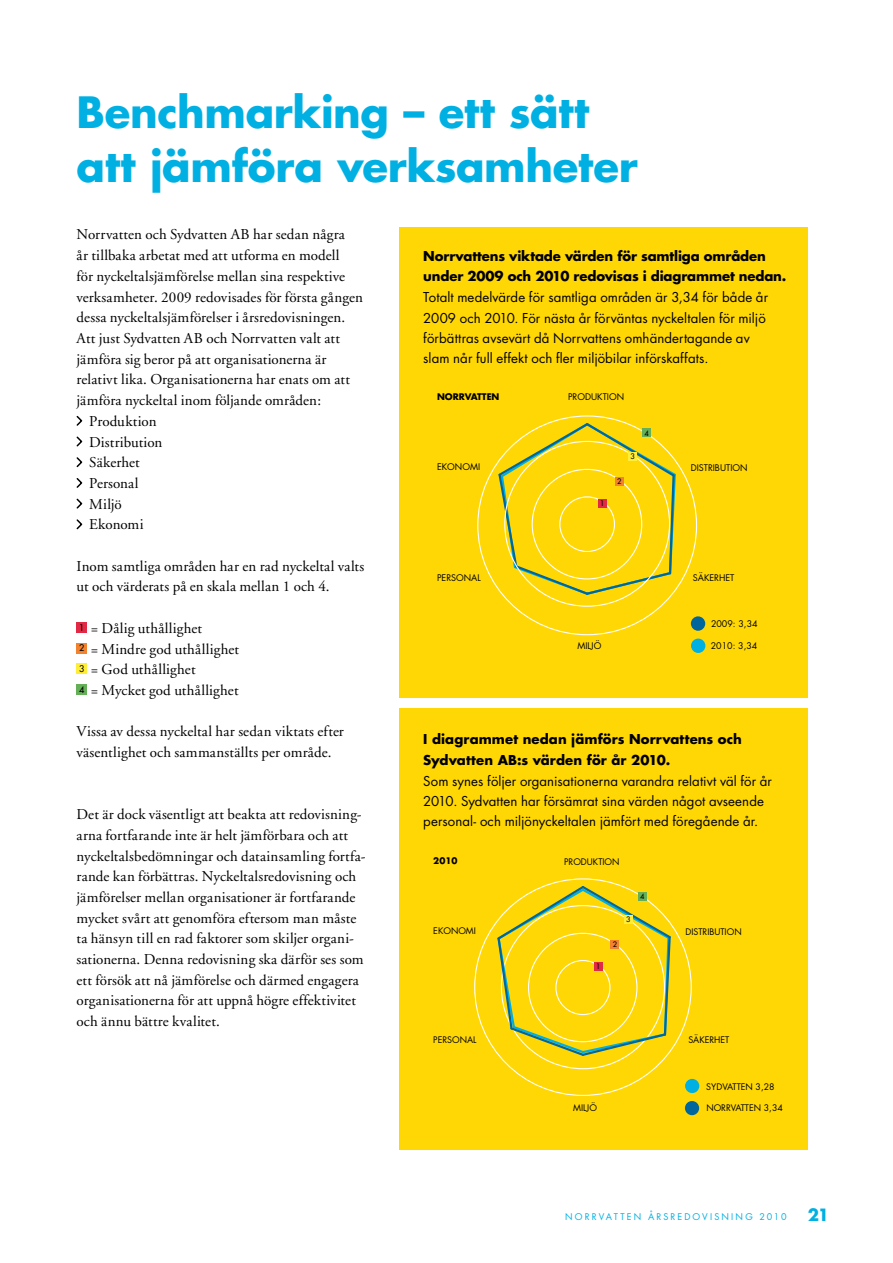
<style>
.page{position:relative;width:893px;height:1263px;background:#fff}
.page>*{position:absolute;margin:0;border:0;box-sizing:border-box;transform-origin:0 0}
.t1{font:700 42px/54px "Futura";letter-spacing:-.01em;color:#00b0e3}
.t2{font:700 16.5px "Futura";color:#00b0e3}
.t3{font:15px/20.7px "Adobe Garamond";letter-spacing:.01em;color:#000}
.t4{font:13.2px/20.2px "Futura";letter-spacing:.005em;color:#000}
.t5{font:700 13.2px/20.2px "Futura";letter-spacing:-.005em;color:#000}
.t6{font:9px "Futura";letter-spacing:.24em;color:#00b0e3}
.t7{font:8.85px "Futura";color:#000}
.t8{font:700 8.85px "Futura";color:#000}
.t9{font:7.5px "Futura";color:#000}
.t10{font:7.35px "Futura";color:#000}
.s1{font-family:"Futura";font-size:9px}
</style>
<div class="page">
<div style="left:399px;top:227px;width:409px;height:470px;background:#ffd705"></div>
<div style="left:399px;top:708px;width:409px;height:442px;background:#ffd705"></div>
<svg style="left:497px;top:421px;width:181px;height:176px"></svg>
<div style="left:559px;top:496px;width:56px;height:56px;border:1px solid #fff;border-radius:50%"></div>
<div style="left:691px;top:639px;width:14px;height:14px;background:#00b0e3;border-radius:50%"></div>
<div style="left:691px;top:616px;width:14px;height:15px;background:#00669c;border-radius:50%"></div>
<div style="left:598px;top:499px;width:9px;height:9px;background:#e12844"></div>
<div style="left:615px;top:477px;width:9px;height:9px;background:#f3822e"></div>
<div style="left:642px;top:428px;width:9px;height:9px;background:#64af57"></div>
<div style="left:628px;top:452px;width:9px;height:9px;background:#ffee39"></div>
<svg style="left:496px;top:884px;width:177px;height:174px"></svg>
<div style="left:685px;top:1079px;width:14px;height:14px;background:#00b0e3;border-radius:50%"></div>
<div style="left:685px;top:1101px;width:14px;height:14px;background:#00669c;border-radius:50%"></div>
<div style="left:594px;top:962px;width:9px;height:9px;background:#e12844"></div>
<div style="left:610px;top:940px;width:9px;height:9px;background:#f3822e"></div>
<div style="left:638px;top:892px;width:9px;height:9px;background:#64af57"></div>
<div style="left:624px;top:915px;width:9px;height:9px;background:#ffee39"></div>
<svg style="left:76px;top:415px;width:7px;height:11px"></svg>
<svg style="left:76px;top:436px;width:7px;height:11px"></svg>
<svg style="left:76px;top:457px;width:7px;height:11px"></svg>
<svg style="left:76px;top:478px;width:7px;height:10px"></svg>
<svg style="left:76px;top:498px;width:7px;height:11px"></svg>
<svg style="left:76px;top:519px;width:7px;height:11px"></svg>
<div style="left:77px;top:622px;width:10px;height:11px;background:#e12844"></div>
<div style="left:77px;top:643px;width:10px;height:10px;background:#f3822e"></div>
<div style="left:77px;top:663px;width:10px;height:11px;background:#ffee39"></div>
<div style="left:77px;top:684px;width:10px;height:11px;background:#64af57"></div>
<h1 class="t1" style="left:77px;top:84px;width:563px">Benchmarking – ett sätt att jämföra verksamheter</h1>
<p class="t3" style="left:77px;top:225px;width:270px">Norrvatten och Sydvatten AB har sedan några</p>
<p class="t3" style="left:77px;top:245px;width:265px">år tillbaka arbetat med att utforma en modell</p>
<p class="t3" style="left:77px;top:266px;width:270px">för nyckeltalsjämförelse mellan sina respektive</p>
<p class="t3" style="left:77px;top:287px;width:288px">verksamheter. 2009 redovisades för första gången</p>
<p class="t3" style="left:77px;top:308px;width:270px">dessa nyckeltalsjämförelser i årsredovisningen.</p>
<p class="t3" style="left:77px;top:328px;width:265px">Att just Sydvatten AB och Norrvatten valt att</p>
<p class="t3" style="left:77px;top:349px;width:251px">jämföra sig beror på att organisationerna är</p>
<p class="t3" style="left:77px;top:370px;width:275px">relativt lika. Organisationerna har enats om att</p>
<p class="t3" style="left:77px;top:390px;width:246px">jämföra nyckeltal inom följande områden:</p>
<p class="t3" style="left:89px;top:411px;width:69px">Produktion</p>
<p class="t3" style="left:89px;top:432px;width:75px">Distribution</p>
<p class="t3" style="left:89px;top:452px;width:52px">Säkerhet</p>
<p class="t3" style="left:89px;top:473px;width:51px">Personal</p>
<p class="t3" style="left:89px;top:494px;width:34px">Miljö</p>
<p class="t3" style="left:89px;top:515px;width:56px">Ekonomi</p>
<p class="t3" style="left:77px;top:556px;width:289px">Inom samtliga områden har en rad nyckeltal valts ut och värderats på en skala mellan 1 och 4.</p>
<p class="t3" style="left:79px;top:618px;width:161px"><span class="s1">1</span> = Dålig uthållighet<br><span class="s1">2</span> = Mindre god uthållighet<br><span class="s1">3</span> = God uthållighet<br><span class="s1">4</span> = Mycket god uthållighet</p>
<p class="t3" style="left:77px;top:722px;width:269px">Vissa av dessa nyckeltal har sedan viktats efter väsentlighet och sammanställts per område.</p>
<p class="t5" style="left:423px;top:245px;width:364px">Norrvattens viktade värden för samtliga områden under 2009 och 2010 redovisas i diagrammet nedan.</p>
<p class="t4" style="left:423px;top:287px;width:346px">Totalt medelvärde för samtliga områden är 3,34 för både år 2009 och 2010. För nästa år förväntas nyckeltalen för miljö förbättras avsevärt då Norrvattens omhändertagande av slam når full effekt och fler miljöbilar införskaffats.</p>
<p class="t7" style="left:568px;top:391px;width:58px">PRODUKTION</p>
<p class="t8" style="left:437px;top:391px;width:64px">NORRVATTEN</p>
<p class="t9" style="left:645px;top:428px;width:6px">4</p>
<p class="t9" style="left:631px;top:451px;width:6px">3</p>
<p class="t7" style="left:437px;top:461px;width:45px">EKONOMI</p>
<p class="t7" style="left:691px;top:462px;width:58px">DISTRIBUTION</p>
<p class="t9" style="left:617px;top:476px;width:6px">2</p>
<p class="t9" style="left:600px;top:498px;width:6px">1</p>
<p class="t7" style="left:693px;top:571px;width:43px">SÄKERHET</p>
<p class="t7" style="left:437px;top:571px;width:45px">PERSONAL</p>
<p class="t7" style="left:711px;top:617px;width:48px">2009: 3,34</p>
<p class="t7" style="left:577px;top:640px;width:25px">MILJÖ</p>
<p class="t7" style="left:711px;top:640px;width:48px">2010: 3,34</p>
<p class="t5" style="left:423px;top:729px;width:320px">I diagrammet nedan jämförs Norrvattens och<br>Sydvatten AB:s värden för år 2010.</p>
<p class="t4" style="left:423px;top:770px;width:350px">Som synes följer organisationerna varandra relativt väl för år<br>2010. Sydvatten har försämrat sina värden något avseende personal- och miljönyckeltalen jämfört med föregående år.</p>
<p class="t3" style="left:77px;top:804px;width:291px">Det är dock väsentligt att beakta att redovisning&shy;arna fortfarande inte är helt jämförbara och att nyckeltalsbedömningar och datainsamling fortfa&shy;rande kan förbättras. Nyckeltalsredovisning och jämförelser mellan organisationer är fortfarande mycket svårt att genomföra eftersom man måste ta hänsyn till en rad faktorer som skiljer organi&shy;sationerna. Denna redovisning ska därför ses som ett försök att nå jämförelse och därmed engagera organisationerna för att uppnå högre effektivitet och ännu bättre kvalitet.</p>
<p class="t8" style="left:433px;top:855px;width:26px">2010</p>
<p class="t7" style="left:564px;top:855px;width:57px">PRODUKTION</p>
<p class="t10" style="left:640px;top:892px;width:6px">4</p>
<p class="t10" style="left:626px;top:915px;width:6px">3</p>
<p class="t7" style="left:433px;top:925px;width:44px">EKONOMI</p>
<p class="t7" style="left:685px;top:925px;width:58px">DISTRIBUTION</p>
<p class="t10" style="left:613px;top:940px;width:6px">2</p>
<p class="t10" style="left:596px;top:962px;width:6px">1</p>
<p class="t7" style="left:433px;top:1034px;width:45px">PERSONAL</p>
<p class="t7" style="left:573px;top:1102px;width:25px">MILJÖ</p>
<p class="t7" style="left:688px;top:1034px;width:43px">SÄKERHET</p>
<p class="t7" style="left:706px;top:1080px;width:70px">SYDVATTEN 3,28</p>
<p class="t7" style="left:706px;top:1102px;width:78px">NORRVATTEN 3,34</p>
<p class="t6" style="left:565px;top:1211px;width:12px">NORRVATTE</p>
<p class="t6" style="left:634px;top:1211px;width:25px">N ÅRSREDOVIS</p>
<p class="t6" style="left:721px;top:1211px;width:67px">NI NG 2010</p>
<p class="t2" style="left:808px;top:1203px;width:23px">21</p>
</div>
